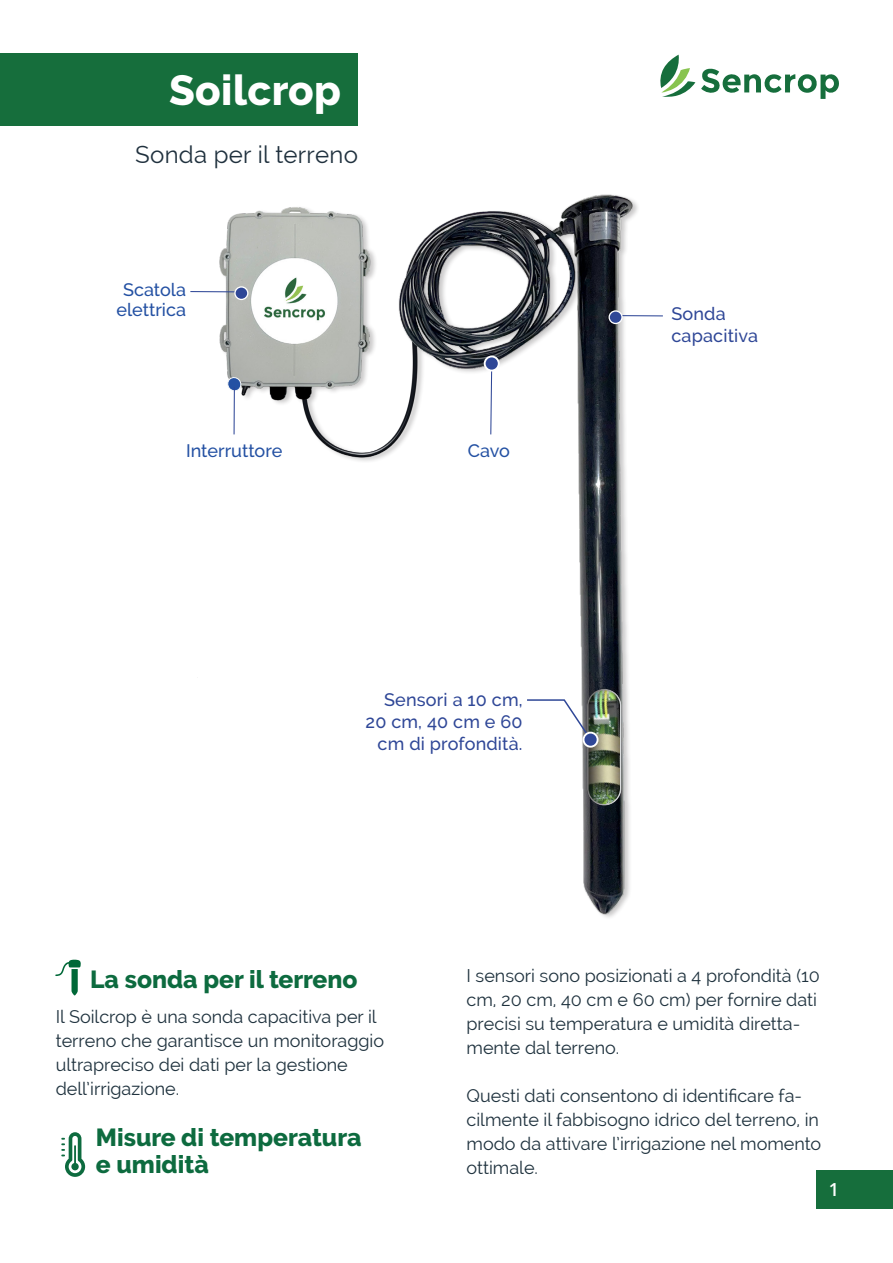
<style>
.page{position:relative;width:893px;height:1263px;background:#fff}
.page>*{position:absolute;margin:0;border:0;box-sizing:border-box;transform-origin:0 0}
.t1{font:800 42px "Raleway";letter-spacing:.01em;color:#fff}
.t2{font:800 24.6px/27px "Raleway";color:#0d6b3f}
.t3{font:24px "Raleway";letter-spacing:.01em;color:#20313e}
.t4{font:18px/24px "Raleway";color:#1f323e}
.t5{font:500 18px/21.6px "Raleway";letter-spacing:.01em;color:#2f4797;text-align:right}
.Text{font:500 18px/19.8px "Raleway";color:#2451a3;text-align:center}
.t6{font:600 18px "Open Sans";color:#fff}
</style>
<div class="page">
<img style="left:197px;top:194px;width:466px;height:724px">
<div style="left:0;top:53px;width:358px;height:73px;background:#166e3c"></div>
<div style="left:816px;top:1170px;width:77px;height:38px;background:#166e3c"></div>
<svg style="left:701px;top:68px;width:138px;height:31px"></svg>
<svg style="left:660px;top:55px;width:35px;height:42px"></svg>
<svg style="left:55px;top:960px;width:26px;height:35px"></svg>
<hr style="left:616px;top:315px;width:47px;height:1px;background:#2f4797">
<svg style="left:609px;top:311px;width:13px;height:12px"></svg>
<div style="left:608px;top:310px;width:15px;height:14px;border:1px solid #fff;border-radius:50%"></div>
<svg style="left:61px;top:1132px;width:24px;height:45px"></svg>
<svg style="left:226px;top:376px;width:16px;height:16px"></svg>
<hr style="left:190px;top:291px;width:48px;height:1px;background:#2f4797">
<hr style="left:234px;top:387px;width:1px;height:47px;background:#2f4797">
<svg style="left:490px;top:371px;width:3px;height:64px"></svg>
<svg style="left:235px;top:287px;width:13px;height:12px"></svg>
<div style="left:234px;top:286px;width:14px;height:14px;border:1px solid #fff;border-radius:50%"></div>
<svg style="left:526px;top:681px;width:137px;height:133px"></svg>
<div style="left:485px;top:356px;width:14px;height:15px;background:#2f4797;border-radius:50%"></div>
<div style="left:484px;top:356px;width:16px;height:15px;border:2px solid #fff;border-radius:50%"></div>
<div style="left:583px;top:733px;width:15px;height:14px;background:#2f4797;border-radius:50%"></div>
<div style="left:583px;top:732px;width:15px;height:16px;border:2px solid #fff;border-radius:50%"></div>
<p class="t1" style="left:169px;top:66px;width:173px">Soilcrop</p>
<p class="t3" style="left:135px;top:141px;width:224px">Sonda per il terreno</p>
<p class="Text" style="left:116px;top:279px;width:71px">Scatola elettrica</p>
<p class="Text" style="left:186px;top:440px;width:98px">Interruttore</p>
<p class="Text" style="left:468px;top:441px;width:44px">Cavo</p>
<p class="t5" style="left:671px;top:303px;width:56px">Sonda</p>
<p class="t5" style="left:671px;top:325px;width:88px">capacitiva</p>
<p class="t5" style="left:384px;top:689px;width:140px">Sensori a 10 cm,</p>
<p class="t5" style="left:366px;top:711px;width:159px">20 cm, 40 cm e 60 cm di profondità.</p>
<p class="t2" style="left:90px;top:966px;width:269px">La sonda per il terreno</p>
<p class="t4" style="left:56px;top:1004px;width:330px">Il Soilcrop è una sonda capacitiva per il terreno che garantisce un monitoraggio ultrapreciso dei dati per la gestione dell’irrigazione.</p>
<p class="t2" style="left:96px;top:1124px;width:267px">Misure di temperatura e umidità</p>
<p class="t4" style="left:467px;top:964px;width:355px">I sensori sono posizionati a 4 profondità (10 cm, 20 cm, 40 cm e 60 cm) per fornire dati precisi su temperatura e umidità diretta&shy;mente dal terreno.</p>
<p class="t4" style="left:467px;top:1084px;width:356px">Questi dati consentono di identificare fa&shy;cilmente il fabbisogno idrico del terreno, in modo da attivare l’irrigazione nel momento ottimale.</p>
<p class="t6" style="left:829px;top:1177px;width:12px">1</p>
</div>
